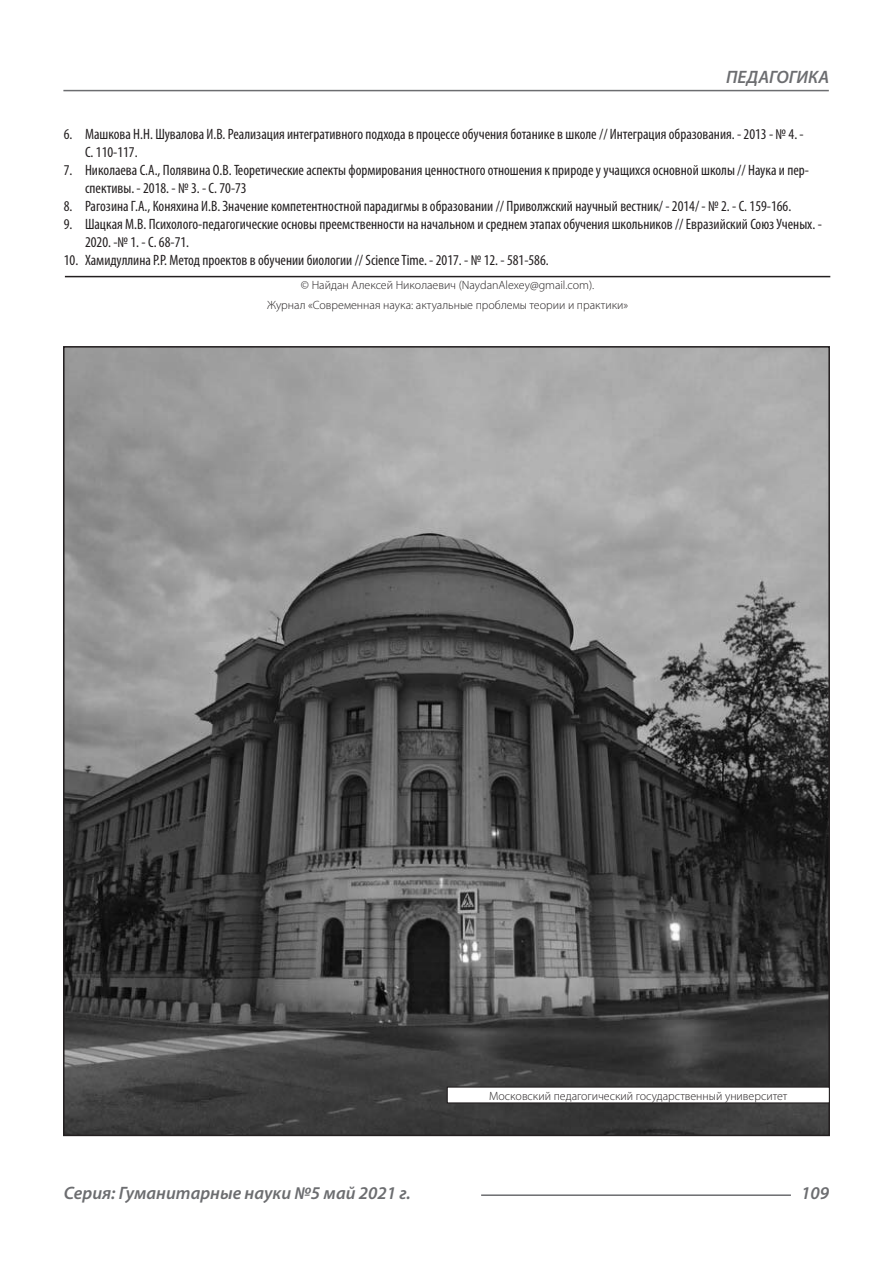
<style>
.page{position:relative;width:893px;height:1263px;background:#fff}
.page>*{position:absolute;margin:0;border:0;box-sizing:border-box;transform-origin:0 0}
.t1{font:italic 600 18px "Myriad Pro";color:#6c6d70}
.t2{font:condensed 15px/18px "Myriad Pro";color:#231f20}
.Автор_копирайт{font:300 12px "Myriad Pro";color:#231f20}
</style>
<div class="page">
<hr style="left:63px;top:90px;width:766px;height:1px;background:#6c6d70">
<hr style="left:481px;top:1194px;width:310px;height:2px;background:#6c6d70">
<hr style="left:65px;top:276px;width:765px;height:1px;background:#231f20">
<img style="left:66px;top:349px;width:761px;height:784px">
<div style="left:447px;top:1087px;width:382px;height:16px;background:#fff"></div>
<div style="left:447px;top:1086px;width:383px;height:17px;border:1px solid #231f20"></div>
<p class="t1" style="left:726px;top:66px;width:104px">ПЕДАГОГИКА</p>
<p class="t2" style="left:85px;top:125px;width:720px;text-indent:-21px">6. Машкова Н.Н. Шувалова И.В. Реализация интегративного подхода в процессе обучения ботанике в школе // Интеграция образования. - 2013 - № 4. -<br>С. 110-117.</p>
<p class="t2" style="left:85px;top:161px;width:725px;text-indent:-21px">7. Николаева С.А., Полявина О.В. Теоретические аспекты формирования ценностного отношения к природе у учащихся основной школы // Наука и пер&shy;спективы. - 2018. - № 3. - С. 70-73</p>
<p class="t2" style="left:64px;top:197px;width:729px">8. Рагозина Г.А., Коняхина И.В. Значение компетентностной парадигмы в образовании // Приволжский научный вестник/ - 2014/ - № 2. - C. 159-166.</p>
<p class="t2" style="left:85px;top:215px;width:738px;text-indent:-21px">9. Шацкая М.В. Психолого-педагогические основы преемственности на начальном и среднем этапах обучения школьников // Евразийский Союз Ученых. -<br>2020. -№ 1. - С. 68-71.</p>
<p class="t2" style="left:64px;top:251px;width:486px">10. Хамидуллина Р.Р. Метод проектов в обучении биологии // Science Time. - 2017. - № 12. - 581-586.</p>
<p class="Автор_копирайт" style="left:301px;top:278px;width:295px">© Найдан Алексей Николаевич (NaydanAlexey@gmail.com).</p>
<p class="Автор_копирайт" style="left:267px;top:297px;width:363px">Журнал «Современная наука: актуальные проблемы теории и практики»</p>
<p class="Автор_копирайт" style="left:489px;top:1088px;width:300px">Московский педагогический государственный университет</p>
<p class="t1" style="left:64px;top:1182px;width:349px">Серия: Гуманитарные науки №5 май 2021 г.</p>
<p class="t1" style="left:801px;top:1182px;width:30px">109</p>
</div>
